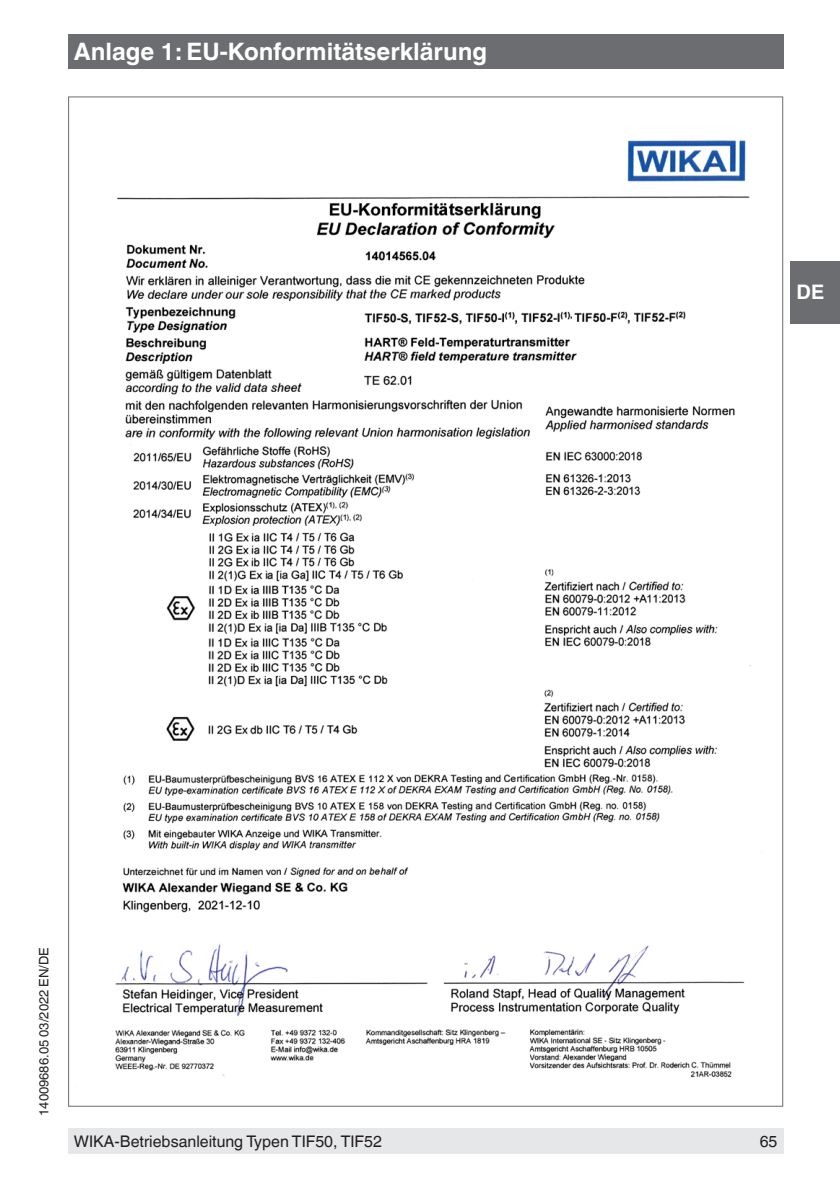
<style>
.page{position:relative;width:840px;height:1191px;background:#fff}
.page>*{position:absolute;margin:0;border:0;box-sizing:border-box;transform-origin:0 0}
.t1{font:700 24px "Helvetica World";color:#fff}
.t2{font:700 20px "Helvetica World";color:#fff}
.t3{font:16px "Helvetica World";color:#231f20}
.t4{font:13px "Helvetica World";color:#231f20}
</style>
<div class="page">
<div style="left:68px;top:1128px;width:714px;height:26px;background:#e6e7e9"></div>
<div style="left:68px;top:34px;width:714px;height:34px;background:#6c6d70"></div>
<div style="left:790px;top:261px;width:49px;height:62px;background:#6c6d70"></div>
<img style="left:115px;top:140px;width:636px;height:938px">
<h1 class="t1" style="left:74px;top:37px;width:415px">Anlage 1: EU-Konformitätserklärung</h1>
<p class="t4" style="left:37px;top:1115px;width:170px;rotate:-90deg">14009686.05 03/2022 EN/DE</p>
<p class="t3" style="left:74px;top:1132px;width:309px">WIKA-Betriebsanleitung Typen TIF50, TIF52</p>
<p class="t2" style="left:796px;top:281px;width:29px">DE</p>
<p class="t3" style="left:759px;top:1132px;width:19px">65</p>
</div>
